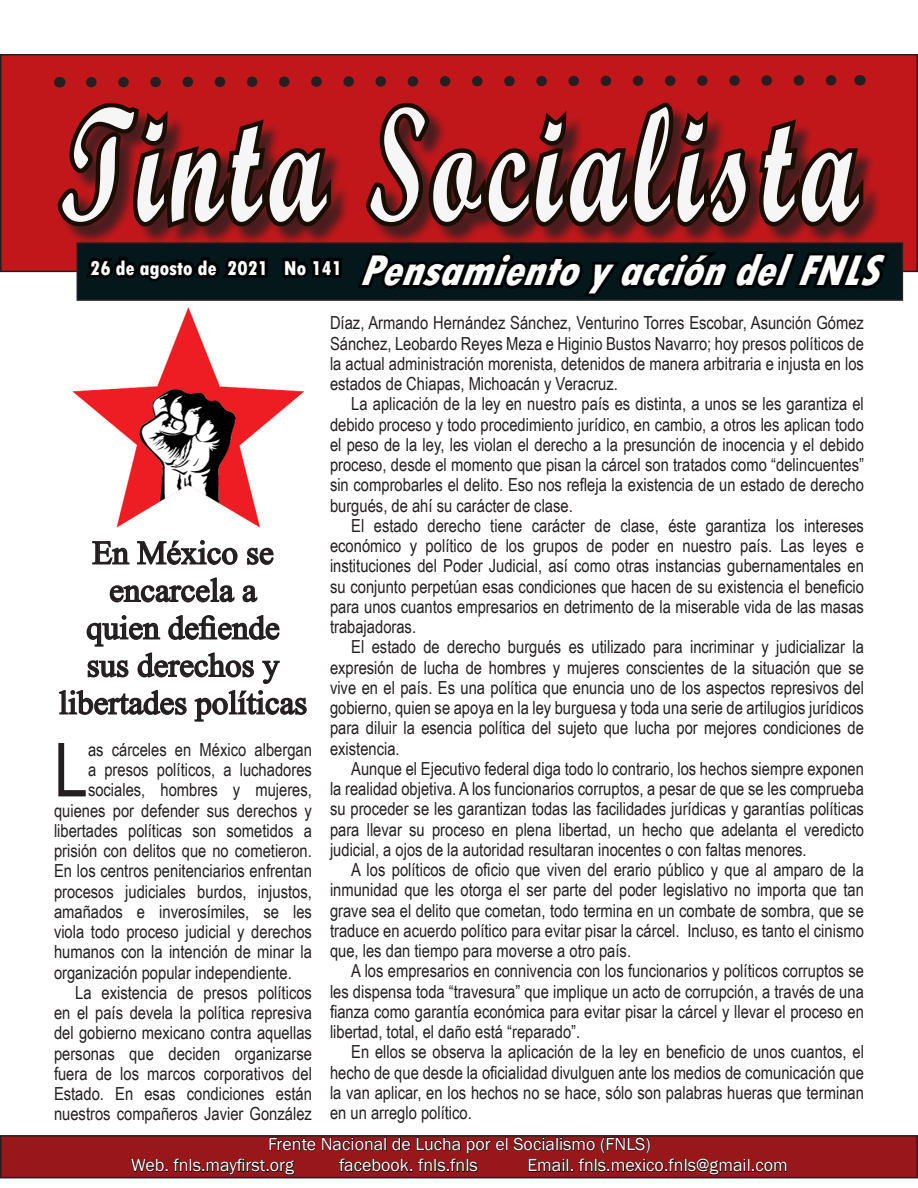
<style>
.page{position:relative;width:918px;height:1188px;background:#fff}
.page>*{position:absolute;margin:0;border:0;box-sizing:border-box;transform-origin:0 0}
.t1{font:162px "Script MT Bold";letter-spacing:.075em;color:#f6f6f7;scale:.67 1}
.Estilo_de_párrafo_2{font:74.55px "Arial Narrow";color:#231f20}
.t2{font:italic 800 condensed 45px "Tw Cen";color:#fdfdfc}
.t3{font:33px/37.5px "Times New Roman";color:#231f20;text-align:center}
.t4{font:800 condensed 21px "Tw Cen";color:#fdfdfc}
.Estilo_de_párrafo_2-2{font:18px/20.2px "Arial Narrow";color:#231f20;text-align:justify}
.t5{font:18px "Franklin Gothic";color:#fffdff}
</style>
<div class="page">
<div style="left:1px;top:55px;width:916px;height:216px;background:#c1171b"></div>
<div style="left:0;top:54px;width:918px;height:218px;border:2px solid #231f20"></div>
<div style="left:61px;top:105px;width:821px;height:141px;background:#231f20;opacity:.75"></div>
<svg style="left:360px;top:102px;width:511px;height:132px"></svg>
<svg style="left:86px;top:75px;width:751px;height:13px"></svg>
<svg style="left:354px;top:241px;width:538px;height:60px;background:#081012"></svg>
<div style="left:1px;top:1136px;width:916px;height:42px;background:#98171b"></div>
<div style="left:0;top:1135px;width:918px;height:43px;border:2px solid #231f20"></div>
<svg style="left:269px;top:1137px;width:47px;height:14px"></svg>
<svg style="left:130px;top:1158px;width:165px;height:18px"></svg>
<svg style="left:322px;top:1137px;width:465px;height:39px"></svg>
<svg style="left:51px;top:102px;width:294px;height:197px"></svg>
<img style="left:72px;top:308px;width:232px;height:220px">
<svg style="left:92px;top:541px;width:38px;height:24px"></svg>
<svg style="left:137px;top:540px;width:101px;height:25px"></svg>
<svg style="left:247px;top:547px;width:27px;height:18px"></svg>
<svg style="left:109px;top:577px;width:126px;height:26px"></svg>
<svg style="left:242px;top:585px;width:16px;height:18px"></svg>
<svg style="left:58px;top:615px;width:249px;height:107px"></svg>
<p class="t1" style="left:60px;top:66px;width:1191px">Tinta Socialista</p>
<p class="t2" style="left:359px;top:244px;width:540px">PensamientoyaccióndelFNLS</p>
<p class="t4" style="left:90px;top:255px;width:254px">26 de agosto de 2021 No 141</p>
<p class="t3" style="left:59px;top:533px;width:250px">En México se encarcela a<br>quien defiende<br>sus derechos y libertades políticas</p>
<p class="Estilo_de_párrafo_2" style="left:54px;top:715px;width:36px">L</p>
<p class="Estilo_de_párrafo_2-2" style="left:88px;top:739px;width:225px">as cárceles en México albergan</p>
<p class="Estilo_de_párrafo_2-2" style="left:88px;top:759px;width:225px">a presos políticos, a luchadores</p>
<p class="Estilo_de_párrafo_2-2" style="left:88px;top:779px;width:225px">sociales, hombres y mujeres,</p>
<p class="Estilo_de_párrafo_2-2" style="left:54px;top:800px;width:259px">quienes por defender sus derechos y</p>
<p class="Estilo_de_párrafo_2-2" style="left:54px;top:820px;width:259px">libertades políticas son sometidos a</p>
<p class="Estilo_de_párrafo_2-2" style="left:54px;top:840px;width:259px">prisión con delitos que no cometieron.</p>
<p class="Estilo_de_párrafo_2-2" style="left:54px;top:860px;width:259px">En los centros penitenciarios enfrentan</p>
<p class="Estilo_de_párrafo_2-2" style="left:54px;top:881px;width:259px">procesos judiciales burdos, injustos,</p>
<p class="Estilo_de_párrafo_2-2" style="left:54px;top:901px;width:259px">amañados e inverosímiles, se les</p>
<p class="Estilo_de_párrafo_2-2" style="left:54px;top:921px;width:259px">viola todo proceso judicial y derechos</p>
<p class="Estilo_de_párrafo_2-2" style="left:54px;top:941px;width:259px">humanos con la intención de minar la</p>
<p class="Estilo_de_párrafo_2-2" style="left:54px;top:962px;width:239px">organización popular independiente.</p>
<p class="Estilo_de_párrafo_2-2" style="left:54px;top:982px;width:259px;text-indent:21px">La existencia de presos políticos en el país devela la política represiva del gobierno mexicano contra aquellas personas que deciden organizarse fuera de los marcos corporativos del Estado. En esas condiciones están nuestros compañeros Javier González</p>
<p class="Estilo_de_párrafo_2-2" style="left:330px;top:312px;width:535px">Díaz, Armando Hernández Sánchez, Venturino Torres Escobar, Asunción Gómez Sánchez, Leobardo Reyes Meza e Higinio Bustos Navarro; hoy presos políticos de la actual administración morenista, detenidos de manera arbitraria e injusta en los estados de Chiapas, Michoacán y Veracruz.</p>
<p class="Estilo_de_párrafo_2-2" style="left:330px;top:393px;width:536px;text-indent:21px">La aplicación de la ley en nuestro país es distinta, a unos se les garantiza el debido proceso y todo procedimiento jurídico, en cambio, a otros les aplican todo el peso de la ley, les violan el derecho a la presunción de inocencia y el debido proceso, desde el momento que pisan la cárcel son tratados como “delincuentes” sin comprobarles el delito. Eso nos refleja la existencia de un estado de derecho burgués, de ahí su carácter de clase.</p>
<p class="Estilo_de_párrafo_2-2" style="left:330px;top:515px;width:536px;text-indent:21px">El estado derecho tiene carácter de clase, éste garantiza los intereses económico y político de los grupos de poder en nuestro país. Las leyes e instituciones del Poder Judicial, así como otras instancias gubernamentales en su conjunto perpetúan esas condiciones que hacen de su existencia el beneficio para unos cuantos empresarios en detrimento de la miserable vida de las masas trabajadoras.</p>
<p class="Estilo_de_párrafo_2-2" style="left:330px;top:636px;width:536px;text-indent:21px">El estado de derecho burgués es utilizado para incriminar y judicializar la expresión de lucha de hombres y mujeres conscientes de la situación que se vive en el país. Es una política que enuncia uno de los aspectos represivos del gobierno, quien se apoya en la ley burguesa y toda una serie de artilugios jurídicos para diluir la esencia política del sujeto que lucha por mejores condiciones de existencia.</p>
<p class="Estilo_de_párrafo_2-2" style="left:330px;top:758px;width:536px;text-indent:21px">Aunque el Ejecutivo federal diga todo lo contrario, los hechos siempre exponen la realidad objetiva. A los funcionarios corruptos, a pesar de que se les comprueba su proceder se les garantizan todas las facilidades jurídicas y garantías políticas para llevar su proceso en plena libertad, un hecho que adelanta el veredicto judicial, a ojos de la autoridad resultaran inocentes o con faltas menores.</p>
<p class="Estilo_de_párrafo_2-2" style="left:330px;top:859px;width:535px;text-indent:21px">A los políticos de oficio que viven del erario público y que al amparo de la inmunidad que les otorga el ser parte del poder legislativo no importa que tan grave sea el delito que cometan, todo termina en un combate de sombra, que se traduce en acuerdo político para evitar pisar la cárcel. Incluso, es tanto el cinismo que, les dan tiempo para moverse a otro país.</p>
<p class="Estilo_de_párrafo_2-2" style="left:330px;top:960px;width:535px;text-indent:21px">A los empresarios en connivencia con los funcionarios y políticos corruptos se les dispensa toda “travesura” que implique un acto de corrupción, a través de una fianza como garantía económica para evitar pisar la cárcel y llevar el proceso en libertad, total, el daño está “reparado”.</p>
<p class="Estilo_de_párrafo_2-2" style="left:330px;top:1041px;width:535px;text-indent:21px">En ellos se observa la aplicación de la ley en beneficio de unos cuantos, el hecho de que desde la oficialidad divulguen ante los medios de comunicación que la van aplicar, en los hechos no se hace, sólo son palabras hueras que terminan en un arreglo político.</p>
<p class="t5" style="left:268px;top:1133px;width:384px">Frente Nacional de Lucha por el Socialismo (FNLS)</p>
<p class="t5" style="left:131px;top:1154px;width:164px">Web. fnls.mayfirst.org</p>
<p class="t5" style="left:339px;top:1154px;width:140px">facebook. fnls.fnls</p>
<p class="t5" style="left:527px;top:1154px;width:262px">Email. fnls.mexico.fnls@gmail.com</p>
</div>
